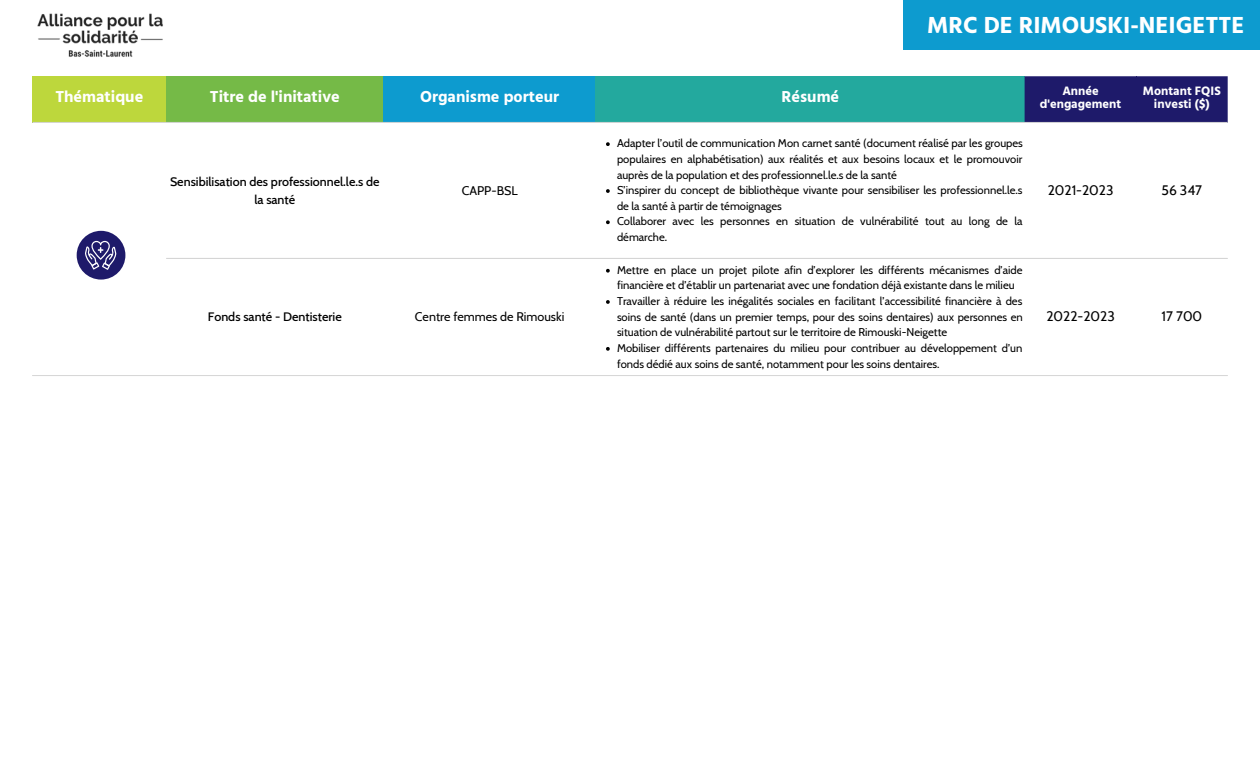
<style>
.page{position:relative;width:1260px;height:765px;background:#fff}
.page>*{position:absolute;margin:0;border:0;box-sizing:border-box;transform-origin:0 0}
.t1{font:700 23.75px "Hind Jalandhar";color:#fff}
.t2{font:700 16.25px "Hind Jalandhar";color:#fff}
.t3{font:13.75px "Cabin";color:#000}
.t4{font:500 12.5px/17.5px "Cabin";color:#000;text-align:center}
.t5{font:700 12.5px/13.8px "Hind Jalandhar";color:#fff;text-align:center}
.t6{font:12.5px "Cabin";color:#000}
.t7{font:11.25px/15.6px "Cabin";color:#000}
</style>
<div class="page">
<div style="left:33px;top:77px;width:133px;height:46px;background:#bdd73c"></div>
<div style="left:166px;top:77px;width:218px;height:46px;background:#75ba47"></div>
<div style="left:383px;top:77px;width:213px;height:46px;background:#0d9bcf"></div>
<div style="left:596px;top:77px;width:429px;height:46px;background:#23a99e"></div>
<div style="left:1025px;top:77px;width:203px;height:46px;background:#1e1a6a"></div>
<svg style="left:606px;top:142px;width:4px;height:4px"></svg>
<svg style="left:606px;top:189px;width:4px;height:4px"></svg>
<svg style="left:606px;top:220px;width:4px;height:4px"></svg>
<svg style="left:606px;top:269px;width:4px;height:4px"></svg>
<svg style="left:606px;top:300px;width:4px;height:4px"></svg>
<svg style="left:606px;top:347px;width:4px;height:4px"></svg>
<hr style="left:33px;top:122px;width:1194px;height:1px;background:#d9d9d9">
<hr style="left:166px;top:258px;width:1061px;height:1px;background:#d9d9d9">
<hr style="left:33px;top:375px;width:1194px;height:1px;background:#d9d9d9">
<img style="left:37px;top:13px;width:126px;height:44px">
<div style="left:903px;top:0;width:357px;height:50px;background:#0d9bcf"></div>
<div style="left:77px;top:231px;width:48px;height:49px;background:#1e1a6a;border-radius:50%"></div>
<svg style="left:85px;top:241px;width:32px;height:29px"></svg>
<h1 class="t1" style="left:927px;top:11px;width:319px">MRC DE RIMOUSKI-NEIGETTE</h1>
<h2 class="t2" style="left:55px;top:87px;width:90px">Thématique</h2>
<h2 class="t2" style="left:210px;top:87px;width:131px">Titre de l'initative</h2>
<h2 class="t2" style="left:420px;top:87px;width:141px">Organisme porteur</h2>
<h2 class="t2" style="left:782px;top:87px;width:59px">Résumé</h2>
<p class="t5" style="left:1040px;top:83px;width:83px">Année d'engagement</p>
<p class="t5" style="left:1143px;top:83px;width:79px">Montant FQIS investi ($)</p>
<p class="t4" style="left:170px;top:173px;width:211px">Sensibilisation des professionnel.le.s de la santé</p>
<p class="t6" style="left:462px;top:183px;width:58px">CAPP-BSL</p>
<p class="t4" style="left:208px;top:308px;width:135px">Fonds santé - Dentisterie</p>
<p class="t6" style="left:415px;top:309px;width:151px">Centre femmes de Rimouski</p>
<p class="t7" style="left:617px;top:135px;width:407px">Adapter l’outil de communication Mon carnet santé (document réalisé par les groupes populaires en alphabétisation) aux réalités et aux besoins locaux et le promouvoir auprès de la population et des professionnel.le.s de la santé<br>S’inspirer du concept de bibliothèque vivante pour sensibiliser les professionnel.le.s de la santé à partir de témoignages<br>Collaborer avec les personnes en situation de vulnérabilité tout au long de la démarche.</p>
<p class="t7" style="left:617px;top:262px;width:407px">Mettre en place un projet pilote afin d’explorer les différents mécanismes d’aide financière et d’établir un partenariat avec une fondation déjà existante dans le milieu Travailler à réduire les inégalités sociales en facilitant l’accessibilité financière à des soins de santé (dans un premier temps, pour des soins dentaires) aux personnes en situation de vulnérabilité partout sur le territoire de Rimouski-Neigette<br>Mobiliser différents partenaires du milieu pour contribuer au développement d’un fonds dédié aux soins de santé, notamment pour les soins dentaires.</p>
<p class="t3" style="left:1048px;top:182px;width:67px">2021-2023</p>
<p class="t3" style="left:1162px;top:182px;width:42px">56 347</p>
<p class="t3" style="left:1046px;top:308px;width:70px">2022-2023</p>
<p class="t3" style="left:1162px;top:308px;width:42px">17 700</p>
</div>
